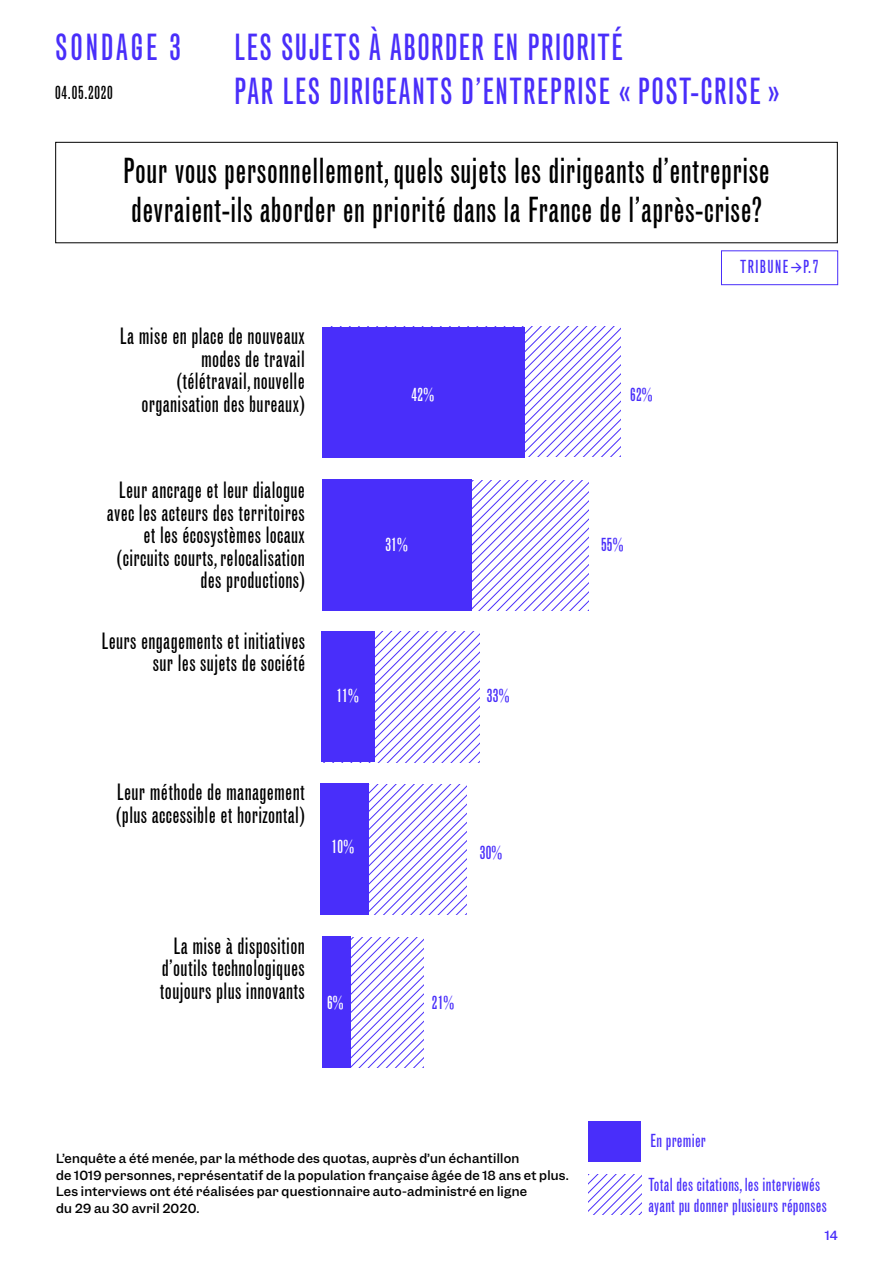
<style>
.page{position:relative;width:893px;height:1276px;background:#fff}
.page>*{position:absolute;margin:0;border:0;box-sizing:border-box;transform-origin:0 0}
.t1{font:36px/43.2px "Grotesque MT Std Extra Cond";letter-spacing:.04em;color:#492efa}
.t2{font:36px "Grotesque MT Std Extra Cond";letter-spacing:.08em;color:#492efa}
.t3{font:34.5px/38.7px "Grotesque MT Std Extra Cond";letter-spacing:.015em;color:#000}
.t4{font:22.5px/22.5px "Grotesque MT Std Extra Cond";letter-spacing:.015em;color:#000;text-align:right}
.t5{font:18px/21px "Grotesque MT Std Extra Cond";letter-spacing:.015em;color:#492efa}
.t6{font:18px "Grotesque MT Std Extra Cond";letter-spacing:.015em;color:#fff}
.t7{font:18px "Grotesque MT Std Extra Cond";letter-spacing:.08em;color:#492efa}
.t8{font:18px "Grotesque MT Std Extra Cond";letter-spacing:.04em;color:#000}
.t9{font:500 12px/16.5px "Garnett";letter-spacing:.02em;color:#000}
.t10{font:500 12px "Garnett";color:#492efa}
.s1{font-family:"Neue Machina"}
</style>
<div class="page">
<svg style="left:471px;top:480px;width:118px;height:130px"></svg>
<svg style="left:524px;top:327px;width:96px;height:130px"></svg>
<svg style="left:374px;top:632px;width:106px;height:130px"></svg>
<svg style="left:369px;top:784px;width:97px;height:131px"></svg>
<svg style="left:351px;top:937px;width:73px;height:130px"></svg>
<div style="left:322px;top:327px;width:202px;height:130px;background:#492efa"></div>
<div style="left:322px;top:479px;width:149px;height:132px;background:#492efa"></div>
<div style="left:321px;top:631px;width:53px;height:131px;background:#492efa"></div>
<div style="left:321px;top:784px;width:48px;height:131px;background:#492efa"></div>
<div style="left:588px;top:1121px;width:53px;height:40px;background:#492efa"></div>
<div style="left:322px;top:936px;width:29px;height:131px;background:#492efa"></div>
<div style="left:55px;top:142px;width:783px;height:101px;border:1px solid #000"></div>
<svg style="left:588px;top:1174px;width:53px;height:41px"></svg>
<div style="left:721px;top:250px;width:117px;height:35px;border:1px solid #492efa"></div>
<h1 class="t2" style="left:55px;top:26px;width:127px">SONDAGE 3</h1>
<h1 class="t1" style="left:234px;top:26px;width:547px">LES SUJETS À ABORDER EN PRIORITÉ<br>PAR LES DIRIGEANTS D’ENTREPRISE « POST-CRISE »</h1>
<p class="t8" style="left:55px;top:82px;width:59px">04.05.2020</p>
<h2 class="t3" style="left:123px;top:152px;width:648px">Pour vous personnellement, quels sujets les dirigeants d’entreprise devraient-ils aborder en priorité dans la France de l’après-crise?</h2>
<p class="t4" style="left:120px;top:325px;width:186px">La mise en place de nouveaux modes de travail<br>(télétravail, nouvelle organisation des bureaux)</p>
<p class="t4" style="left:107px;top:479px;width:200px">Leur ancrage et leur dialogue avec les acteurs des territoires et les écosystèmes locaux (circuits courts, relocalisation des productions)</p>
<p class="t4" style="left:101px;top:630px;width:205px">Leurs engagements et initiatives sur les sujets de société</p>
<p class="t6" style="left:412px;top:383px;width:24px">42%</p>
<p class="t5" style="left:630px;top:384px;width:24px">62%</p>
<p class="t6" style="left:385px;top:534px;width:24px">31%</p>
<p class="t5" style="left:601px;top:534px;width:24px">55%</p>
<p class="t6" style="left:336px;top:685px;width:24px">11%</p>
<p class="t5" style="left:487px;top:685px;width:24px">33%</p>
<p class="t4" style="left:116px;top:781px;width:190px;text-align:left">Leur méthode de management (plus accessible et horizontal)</p>
<p class="t6" style="left:332px;top:835px;width:24px">10%</p>
<p class="t4" style="left:160px;top:934px;width:146px;text-align:center">La mise à disposition d’outils technologiques toujours plus innovants</p>
<p class="t6" style="left:327px;top:991px;width:18px">6%</p>
<p class="t5" style="left:480px;top:842px;width:24px">30%</p>
<p class="t5" style="left:432px;top:991px;width:24px">21%</p>
<p class="t7" style="left:740px;top:256px;width:80px">TRIBUNE<span class="s1">→</span>P.7</p>
<p class="t5" style="left:651px;top:1130px;width:57px">En premier</p>
<p class="t9" style="left:56px;top:1150px;width:514px">L’enquête a été menée, par la méthode des quotas, auprès d’un échantillon<br>de 1019 personnes, représentatif de la population française âgée de 18 ans et plus.<br>Les interviews ont été réalisées par questionnaire auto-administré en ligne<br>du 29 au 30 avril 2020.</p>
<p class="t5" style="left:648px;top:1174px;width:180px">Total des citations, les interviewés ayant pu donner plusieurs réponses</p>
<p class="t10" style="left:825px;top:1227px;width:14px">14</p>
</div>
